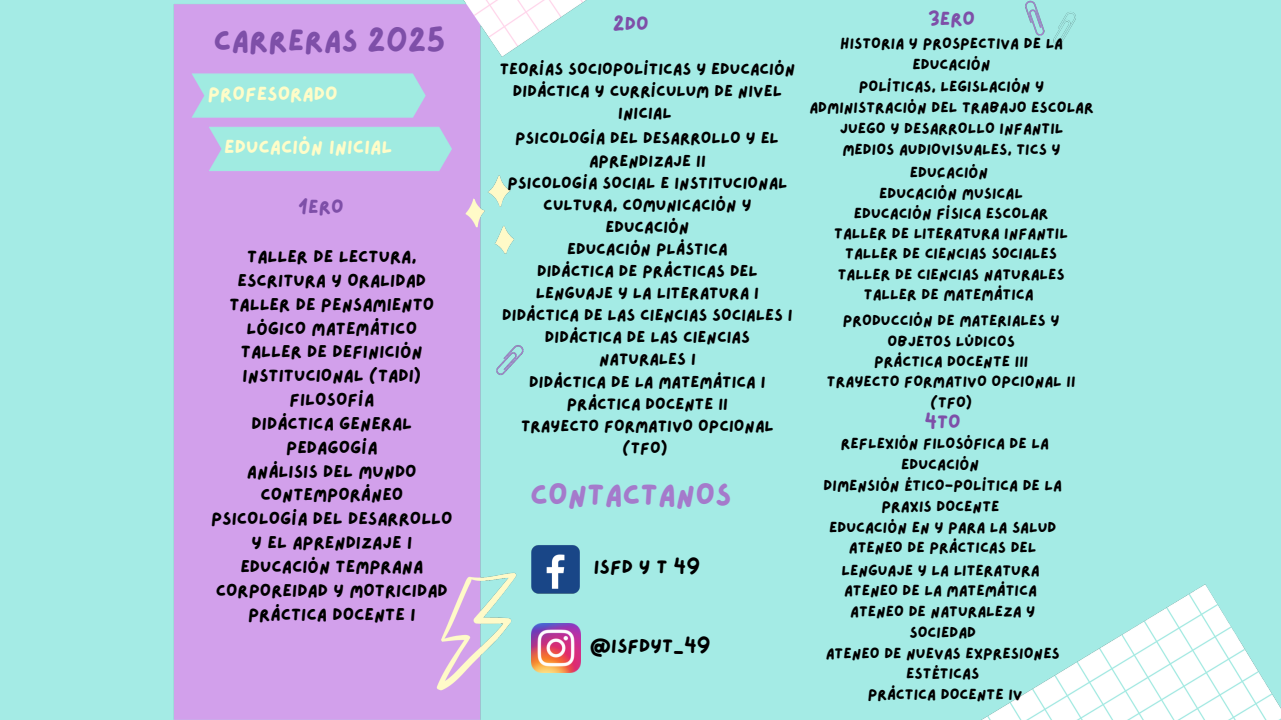
<style>
.page{position:relative;width:1281px;height:720px;background:#a4ebe5}
.page>*{position:absolute;margin:0;border:0;box-sizing:border-box;transform-origin:0 0}
.t1{font:30.62px "Lazydog";color:#7e4fa8}
.t2{font:30.62px "Lazydog";color:#a57acb}
.t3{font:19.38px "Lazydog";color:#fffdc9}
.t4{font:19.38px "Lazydog";color:#000}
.t5{font:19.38px "Lazydog";color:#7e4fa8}
.t6{font:17.62px/23.9px "Lazydog";color:#000;text-align:center}
.t7{font:16.5px/22px "Lazydog";color:#000;text-align:center}
.t8{font:15.25px/20.2px "Lazydog";color:#000;text-align:center}
</style>
<div class="page">
<img style="left:173px;top:0;width:414px;height:720px">
<img style="left:981px;top:584px;width:300px;height:136px">
<img style="left:1025px;top:0;width:51px;height:46px">
<img style="left:531px;top:624px;width:49px;height:49px">
<h2 class="t1" style="left:213px;top:26px;width:233px">CARRERAS 2025</h2>
<p class="t3" style="left:208px;top:85px;width:131px">PROFESORADO</p>
<h1 class="t3" style="left:224px;top:138px;width:170px">EDUCACIÓN INICIAL</h1>
<h2 class="t5" style="left:298px;top:198px;width:47px">1ERO</h2>
<p class="t6" style="left:211px;top:245px;width:243px">TALLER DE LECTURA,<br>ESCRITURA Y ORALIDAD<br>TALLER DE PENSAMIENTO<br>LÓGICO MATEMÁTICO<br>TALLER DE DEFINICIÓN<br>INSTITUCIONAL (TADI)<br>FILOSOFÍA<br>DIDÁCTICA GENERAL<br>PEDAGOGÍA<br>ANÁLISIS DEL MUNDO<br>CONTEMPORÁNEO<br>PSICOLOGÍA DEL DESARROLLO<br>Y EL APRENDIZAJE I<br>EDUCACIÓN TEMPRANA<br>CORPOREIDAD Y MOTRICIDAD<br>PRÁCTICA DOCENTE I</p>
<p class="t5" style="left:613px;top:14px;width:37px">2DO</p>
<h2 class="t7" style="left:500px;top:59px;width:297px">TEORÍAS SOCIOPOLÍTICAS Y EDUCACIÓN<br>DIDÁCTICA Y CURRÍCULUM DE NIVEL<br>INICIAL</h2>
<p class="t7" style="left:515px;top:128px;width:265px">PSICOLOGÍA DEL DESARROLLO Y EL</p>
<p class="t7" style="left:502px;top:151px;width:292px">APRENDIZAJE II<br>PSICOLOGÍA SOCIAL E INSTITUCIONAL<br>CULTURA, COMUNICACIÓN Y<br>EDUCACIÓN<br>EDUCACIÓN PLÁSTICA<br>DIDÁCTICA DE PRÁCTICAS DEL<br>LENGUAJE Y LA LITERATURA I<br>DIDÁCTICA DE LAS CIENCIAS SOCIALES I<br>DIDÁCTICA DE LAS CIENCIAS<br>NATURALES I<br>DIDÁCTICA DE LA MATEMÁTICA I<br>PRÁCTICA DOCENTE II<br>TRAYECTO FORMATIVO OPCIONAL (TFO)</p>
<h2 class="t2" style="left:530px;top:480px;width:203px">CONTACTANOS</h2>
<h2 class="t4" style="left:594px;top:557px;width:108px">ISFD Y T 49</h2>
<p class="t4" style="left:590px;top:636px;width:122px">@ISFDYT_49</p>
<p class="t5" style="left:928px;top:10px;width:49px">3ERO</p>
<p class="t8" style="left:809px;top:34px;width:286px;line-height:21.1px">HISTORIA Y PROSPECTIVA DE LA<br>EDUCACIÓN<br>POLÍTICAS, LEGISLACIÓN Y<br>ADMINISTRACIÓN DEL TRABAJO ESCOLAR<br>JUEGO Y DESARROLLO INFANTIL<br>MEDIOS AUDIOVISUALES, TICS Y</p>
<p class="t8" style="left:937px;top:163px;width:52px">. ACIÓN</p>
<p class="t8" style="left:834px;top:183px;width:235px">EDUCACIÓN MUSICAL<br>EDUCACIÓN FÍSICA ESCOLAR<br>TALLER DE LITERATURA INFANTIL<br>TALLER DE CIENCIAS SOCIALES<br>TALLER DE CIENCIAS NATURALES<br>TALLER DE MATEMÁTICA</p>
<p class="t8" style="left:842px;top:310px;width:218px">PRODUCCIÓN DE MATERIALES Y</p>
<p class="t8" style="left:827px;top:332px;width:250px">OBJETOS LÚDICOS<br>PRÁCTICA DOCENTE III<br>TRAYECTO FORMATIVO OPCIONAL II (TFO)</p>
<p class="t5" style="left:924px;top:413px;width:38px">4TO</p>
<p class="t8" style="left:841px;top:434px;width:209px">REFLEXIÓN FILOSÓFICA DE LA</p>
<p class="t8" style="left:901px;top:455px;width:79px">EDUCACIÓN</p>
<p class="t8" style="left:823px;top:476px;width:240px">DIMENSIÓN ÉTICO-POLÍTICA DE LA</p>
<p class="t8" style="left:881px;top:497px;width:120px">PRAXIS DOCENTE</p>
<p class="t8" style="left:829px;top:518px;width:229px">EDUCACIÓN EN Y PARA LA SALUD</p>
<p class="t8" style="left:849px;top:538px;width:189px">ATENEO DE PRÁCTICAS DEL</p>
<p class="t8" style="left:841px;top:561px;width:200px">LENGUAJE Y LA LITERATURA</p>
<p class="t8" style="left:844px;top:581px;width:194px">ATENEO DE LA MATEMÁTICA</p>
<p class="t8" style="left:850px;top:602px;width:187px">ATENEO DE NATURALEZA Y</p>
<p class="t8" style="left:909px;top:622px;width:68px">SOCIEDAD</p>
<p class="t8" style="left:826px;top:644px;width:236px">ATENEO DE NUEVAS EXPRESIONES</p>
<p class="t8" style="left:906px;top:664px;width:75px">ESTÉTICAS</p>
<p class="t8" style="left:867px;top:685px;width:156px">PRÁCTICA DOCENTE IV</p>
<p class="t8" style="left:910px;top:163px;width:37px">EDUC</p>
</div>
